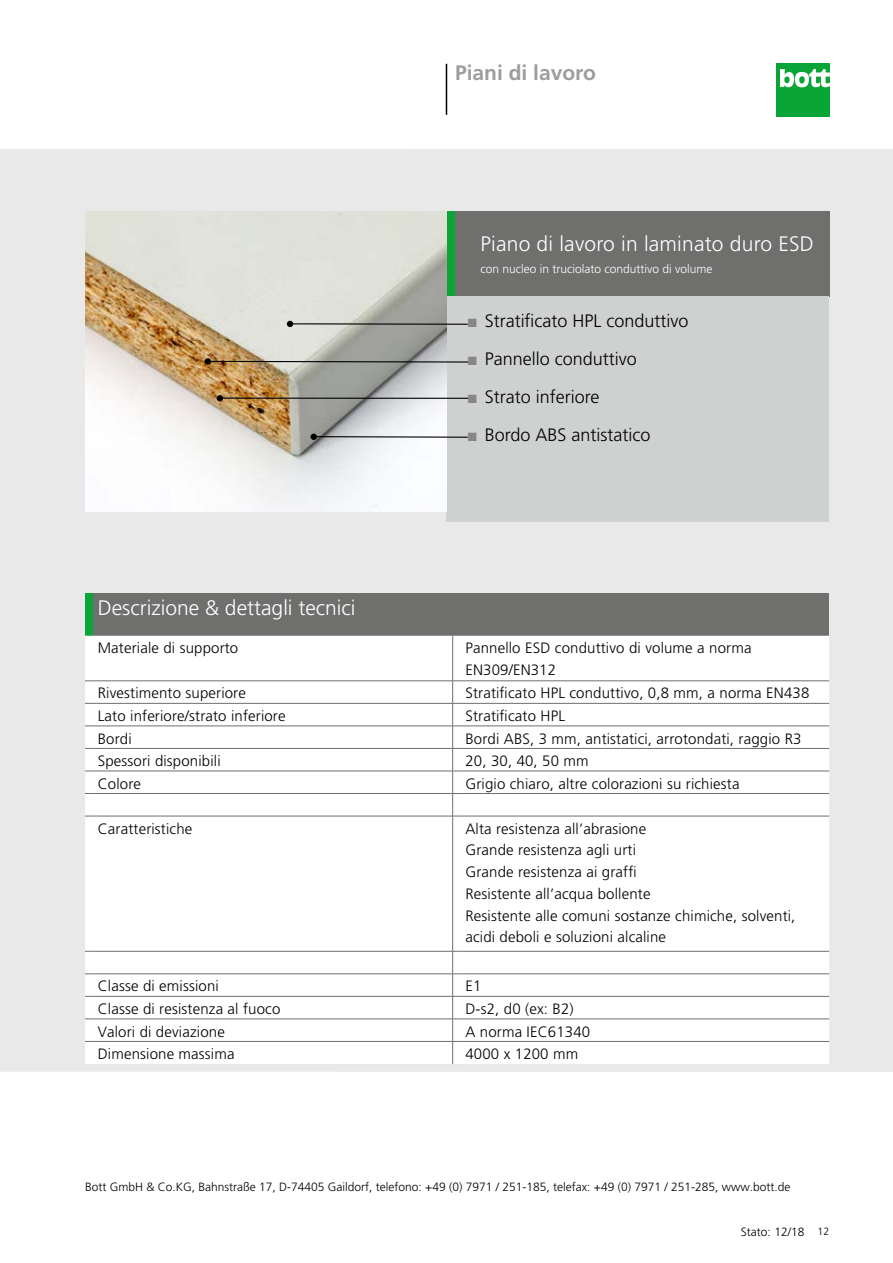
<style>
.page{position:relative;width:893px;height:1263px;background:#fff}
.page>*{position:absolute;margin:0;border:0;box-sizing:border-box;transform-origin:0 0}
.t1{font:300 21px "Frutiger LT Pro";color:#fff}
.t2{font:700 21px "Frutiger LT Pro";color:#9c9d9d}
.t3{font:300 18px "Frutiger LT Pro";color:#000}
.t4{font:300 15px/21.8px "Frutiger LT Pro";letter-spacing:.01em;color:#000}
.t5{font:300 12px "Frutiger LT Pro";color:#000}
.t6{font:300 12px "Frutiger LT Pro";color:#fff}
.t7{font:300 10.5px "Frutiger LT Pro";color:#000}
.s1{color:#878786}
</style>
<div class="page">
<div style="left:776px;top:64px;width:53px;height:53px;background:#0aa537"></div>
<svg style="left:780px;top:69px;width:49px;height:18px"></svg>
<hr style="left:446px;top:64px;width:1px;height:51px;background:#000">
<div style="left:0;top:149px;width:893px;height:923px;background:#e9e9e9"></div>
<div style="left:85px;top:593px;width:9px;height:43px;background:#0aa537"></div>
<div style="left:94px;top:593px;width:735px;height:43px;background:#6f6f6e"></div>
<div style="left:85px;top:636px;width:744px;height:428px;background:#fff"></div>
<hr style="left:452px;top:636px;width:1px;height:45px;background:#6f6f6e">
<hr style="left:94px;top:680px;width:359px;height:1px;background:#6f6f6e">
<hr style="left:461px;top:680px;width:368px;height:1px;background:#6f6f6e">
<hr style="left:94px;top:703px;width:359px;height:1px;background:#6f6f6e">
<hr style="left:461px;top:703px;width:368px;height:1px;background:#6f6f6e">
<hr style="left:94px;top:726px;width:359px;height:1px;background:#6f6f6e">
<hr style="left:461px;top:726px;width:368px;height:1px;background:#6f6f6e">
<hr style="left:94px;top:748px;width:359px;height:1px;background:#6f6f6e">
<hr style="left:461px;top:748px;width:368px;height:1px;background:#6f6f6e">
<hr style="left:94px;top:771px;width:359px;height:1px;background:#6f6f6e">
<hr style="left:461px;top:771px;width:368px;height:1px;background:#6f6f6e">
<hr style="left:94px;top:793px;width:359px;height:1px;background:#6f6f6e">
<hr style="left:461px;top:793px;width:368px;height:1px;background:#6f6f6e">
<hr style="left:94px;top:816px;width:359px;height:1px;background:#6f6f6e">
<hr style="left:461px;top:816px;width:368px;height:1px;background:#6f6f6e">
<hr style="left:94px;top:951px;width:359px;height:1px;background:#6f6f6e">
<hr style="left:461px;top:951px;width:368px;height:1px;background:#6f6f6e">
<hr style="left:94px;top:973px;width:359px;height:1px;background:#6f6f6e">
<hr style="left:461px;top:973px;width:368px;height:1px;background:#6f6f6e">
<hr style="left:94px;top:996px;width:359px;height:1px;background:#6f6f6e">
<hr style="left:461px;top:996px;width:368px;height:1px;background:#6f6f6e">
<hr style="left:94px;top:1019px;width:359px;height:1px;background:#6f6f6e">
<hr style="left:461px;top:1019px;width:368px;height:1px;background:#6f6f6e">
<hr style="left:94px;top:1041px;width:359px;height:1px;background:#6f6f6e">
<svg style="left:452px;top:680px;width:9px;height:384px;background:#eaeaea"></svg>
<hr style="left:461px;top:1041px;width:368px;height:1px;background:#6f6f6e">
<div style="left:446px;top:211px;width:9px;height:85px;background:#0aa537"></div>
<div style="left:455px;top:211px;width:374px;height:85px;background:#6f6f6e"></div>
<div style="left:446px;top:296px;width:383px;height:226px;background:#cfd0d0"></div>
<img style="left:85px;top:211px;width:361px;height:300px">
<hr style="left:290px;top:323px;width:178px;height:2px;background:#000">
<svg style="left:211px;top:360px;width:258px;height:3px"></svg>
<hr style="left:222px;top:398px;width:246px;height:1px;background:#000">
<svg style="left:287px;top:321px;width:6px;height:6px"></svg>
<div style="left:205px;top:358px;width:6px;height:7px;background:#000;border-radius:50%"></div>
<svg style="left:217px;top:395px;width:6px;height:6px"></svg>
<svg style="left:311px;top:434px;width:157px;height:6px"></svg>
<h1 class="t2" style="left:455px;top:60px;width:142px">Piani di lavoro</h1>
<h1 class="t1" style="left:480px;top:231px;width:335px">Piano di lavoro in laminato duro ESD</h1>
<p class="t6" style="left:480px;top:262px;width:234px">con nucleo in truciolato conduttivo di volume</p>
<p class="t3" style="left:468px;top:310px;width:222px"><span class="s1">■</span> Stratificato HPL conduttivo</p>
<p class="t3" style="left:468px;top:348px;width:171px"><span class="s1">■</span> Pannello conduttivo</p>
<p class="t3" style="left:468px;top:386px;width:133px"><span class="s1">■</span> Strato inferiore</p>
<p class="t3" style="left:468px;top:424px;width:184px"><span class="s1">■</span> Bordo ABS antistatico</p>
<h1 class="t1" style="left:98px;top:596px;width:259px">Descrizione &amp; dettagli tecnici</h1>
<p class="t4" style="left:98px;top:637px;width:142px">Materiale di supporto</p>
<p class="t4" style="left:465px;top:637px;width:288px">Pannello ESD conduttivo di volume a norma<br>EN309/EN312</p>
<p class="t4" style="left:98px;top:682px;width:150px">Rivestimento superiore</p>
<p class="t4" style="left:465px;top:682px;width:345px">Stratificato HPL conduttivo, 0,8 mm, a norma EN438</p>
<p class="t4" style="left:98px;top:705px;width:189px">Lato inferiore/strato inferiore</p>
<p class="t4" style="left:465px;top:705px;width:101px">Stratificato HPL</p>
<p class="t4" style="left:98px;top:727px;width:35px">Bordi</p>
<p class="t4" style="left:465px;top:727px;width:338px">Bordi ABS, 3 mm, antistatici, arrotondati, raggio R3</p>
<p class="t4" style="left:98px;top:750px;width:124px">Spessori disponibili</p>
<p class="t4" style="left:465px;top:750px;width:125px">20, 30, 40, 50 mm</p>
<p class="t4" style="left:98px;top:773px;width:45px">Colore</p>
<p class="t4" style="left:465px;top:773px;width:276px">Grigio chiaro, altre colorazioni su richiesta</p>
<p class="t4" style="left:98px;top:818px;width:96px">Caratteristiche</p>
<p class="t4" style="left:465px;top:818px;width:332px">Alta resistenza all’abrasione<br>Grande resistenza agli urti<br>Grande resistenza ai graffi<br>Resistente all’acqua bollente<br>Resistente alle comuni sostanze chimiche, solventi, acidi deboli e soluzioni alcaline</p>
<p class="t4" style="left:98px;top:975px;width:123px">Classe di emissioni</p>
<p class="t4" style="left:465px;top:975px;width:17px">E1</p>
<p class="t4" style="left:98px;top:998px;width:184px">Classe di resistenza al fuoco</p>
<p class="t4" style="left:465px;top:998px;width:110px">D-s2, d0 (ex: B2)</p>
<p class="t4" style="left:98px;top:1020px;width:129px">Valori di deviazione</p>
<p class="t4" style="left:465px;top:1020px;width:126px">A norma IEC61340</p>
<p class="t4" style="left:98px;top:1043px;width:138px">Dimensione massima</p>
<p class="t4" style="left:465px;top:1043px;width:114px">4000 x 1200 mm</p>
<p class="t5" style="left:85px;top:1180px;width:707px">Bott GmbH &amp; Co.KG, Bahnstraße 17, D-74405 Gaildorf, telefono: +49 (0) 7971 / 251-185, telefax: +49 (0) 7971 / 251-285, www.bott.de</p>
<p class="t5" style="left:741px;top:1225px;width:65px">Stato: 12/18</p>
<p class="t7" style="left:817px;top:1226px;width:13px">12</p>
</div>
